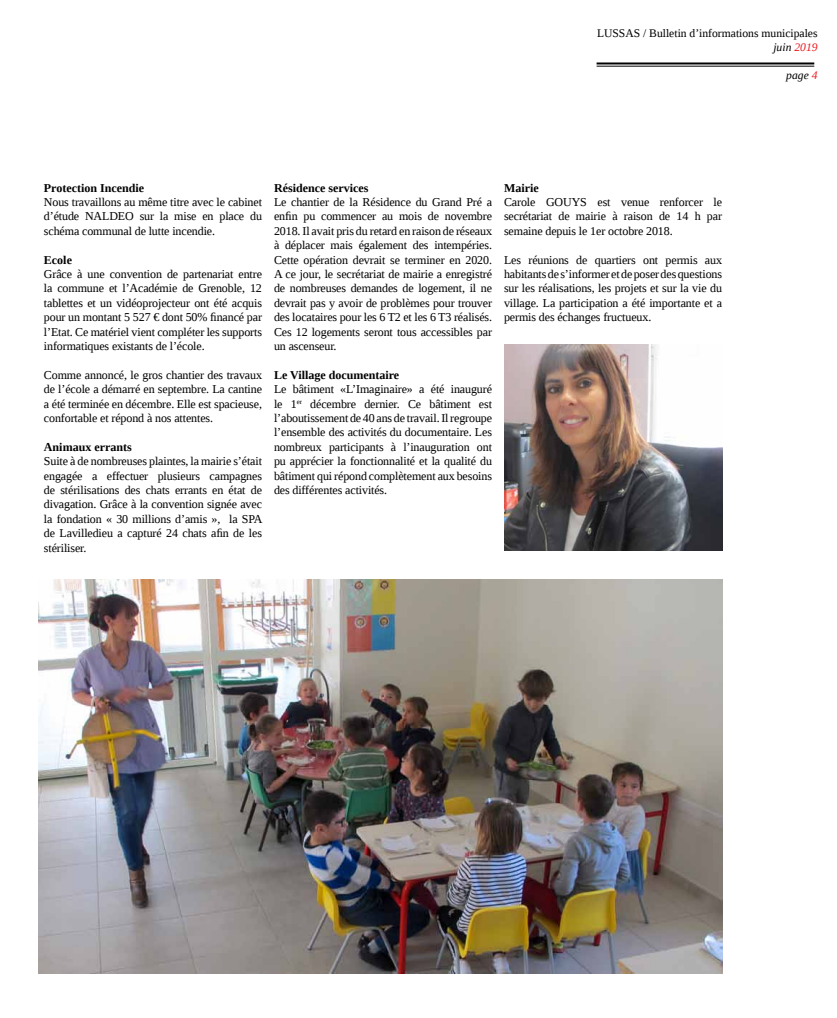
<style>
.page{position:relative;width:837px;height:1018px;background:#fff}
.page>*{position:absolute;margin:0;border:0;box-sizing:border-box;transform-origin:0 0}
.t1{font:12px/14.4px "Liberation Serif";letter-spacing:-.01em;color:#000;text-align:justify}
.t2{font:700 12px "Liberation Serif";color:#000}
.t3{font:11.6px/13.9px "Liberation Serif";color:#000;text-align:right}
.t4{font:italic 11.6px "Liberation Serif";color:#000}
.s1{font-style:italic}
.s2{font-style:italic;color:#ed1d24}
.s3{color:#ed1d24}
</style>
<div class="page">
<img style="left:38px;top:580px;width:683px;height:393px">
<hr style="left:596px;top:62px;width:218px;height:2px;background:#000">
<hr style="left:596px;top:66px;width:218px;height:1px;background:#000">
<img style="left:504px;top:344px;width:217px;height:206px">
<p class="t3" style="left:596px;top:26px;width:222px">LUSSAS / Bulletin d’informations municipales <span class="s1">juin</span> <span class="s2">2019</span></p>
<p class="t4" style="left:786px;top:68px;width:33px">page <span class="s3">4</span></p>
<p class="t2" style="left:44px;top:179px;width:102px">Protection Incendie</p>
<p class="t1" style="left:44px;top:195px;width:219px">Nous travaillons au même titre avec le cabinet d’étude NALDEO sur la mise en place du schéma communal de lutte incendie.</p>
<p class="t2" style="left:44px;top:251px;width:29px">Ecole</p>
<p class="t1" style="left:44px;top:267px;width:219px">Grâce à une convention de partenariat entre la commune et l’Académie de Grenoble, 12 tablettes et un vidéoprojecteur ont été acquis pour un montant 5 527 € dont 50% financé par l’Etat. Ce matériel vient compléter les supports informatiques existants de l’école.</p>
<p class="t1" style="left:44px;top:367px;width:219px">Comme annoncé, le gros chantier des travaux de l’école a démarré en septembre. La cantine a été terminée en décembre. Elle est spacieuse, confortable et répond à nos attentes.</p>
<p class="t2" style="left:44px;top:439px;width:89px">Animaux errants</p>
<p class="t1" style="left:44px;top:454px;width:220px">Suite à de nombreuses plaintes, la mairie s’était engagée a effectuer plusieurs campagnes de stérilisations des chats errants en état de divagation. Grâce à la convention signée avec la fondation « 30 millions d’amis », la SPA de Lavilledieu a capturé 24 chats afin de les stériliser.</p>
<p class="t2" style="left:274px;top:179px;width:96px">Résidence services</p>
<p class="t1" style="left:274px;top:195px;width:219px">Le chantier de la Résidence du Grand Pré a enfin pu commencer au mois de novembre 2018. Il avait pris du retard en raison de réseaux à déplacer mais également des intempéries.<br>Cette opération devrait se terminer en 2020.<br>A ce jour, le secrétariat de mairie a enregistré de nombreuses demandes de logement, il ne devrait pas y avoir de problèmes pour trouver des locataires pour les 6 T2 et les 6 T3 réalisés.<br>Ces 12 logements seront tous accessibles par un ascenseur.</p>
<p class="t2" style="left:274px;top:367px;width:127px">Le Village documentaire</p>
<p class="t1" style="left:274px;top:382px;width:219px">Le bâtiment «L’Imaginaire» a été inauguré le 1<sup>er</sup> décembre dernier. Ce bâtiment est l’aboutissement de 40 ans de travail. Il regroupe l’ensemble des activités du documentaire. Les nombreux participants à l’inauguration ont pu apprécier la fonctionnalité et la qualité du bâtiment qui répond complètement aux besoins des différentes activités.</p>
<p class="t2" style="left:504px;top:179px;width:36px">Mairie</p>
<p class="t1" style="left:504px;top:195px;width:219px">Carole GOUYS est venue renforcer le secrétariat de mairie à raison de 14 h par semaine depuis le 1er octobre 2018.</p>
<p class="t1" style="left:504px;top:252px;width:219px">Les réunions de quartiers ont permis aux habitants de s’informer et de poser des questions sur les réalisations, les projets et sur la vie du village. La participation a été importante et a permis des échanges fructueux.</p>
</div>
